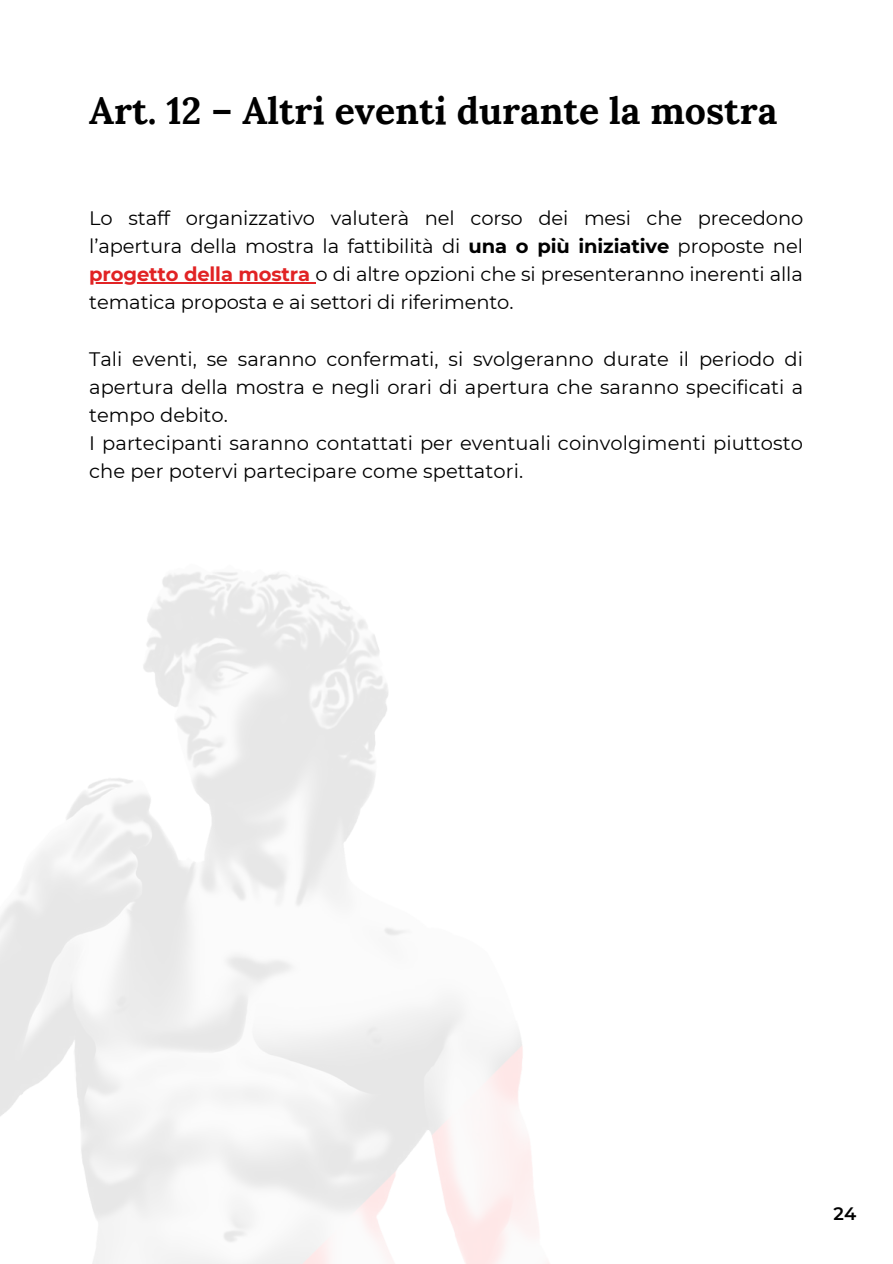
<style>
.page{position:relative;width:893px;height:1264px;background:#fff}
.page>*{position:absolute;margin:0;border:0;box-sizing:border-box;transform-origin:0 0}
.t1{font:700 37.5px "Lora";color:#000}
.t2{font:19.5px/28px "Montserrat";color:#000;text-align:justify}
.t3{font:600 18px "Montserrat";color:#000}
.s1{font-weight:700}
.s2{font-weight:700;color:#e12324}
</style>
<div class="page">
<hr style="left:89px;top:282px;width:226px;height:1px;background:#e12324">
<h1 class="t1" style="left:89px;top:79px;width:689px">Art. 12 – Altri eventi durante la mostra</h1>
<p class="t2" style="left:89px;top:203px;width:715px">Lo staff organizzativo valuterà nel corso dei mesi che precedono l’apertura della mostra la fattibilità di <span class="s1">una o più iniziative</span> proposte nel <span class="s2">progetto della mostra</span> o di altre opzioni che si presenteranno inerenti alla tematica proposta e ai settori di riferimento.</p>
<p class="t2" style="left:89px;top:344px;width:715px;text-align:left">Tali eventi, se saranno confermati, si svolgeranno durate il periodo di apertura della mostra e negli orari di apertura che saranno specificati a tempo debito.<br>I partecipanti saranno contattati per eventuali coinvolgimenti piuttosto che per potervi partecipare come spettatori.</p>
<p class="t3" style="left:833px;top:1201px;width:24px">24</p>
</div>
